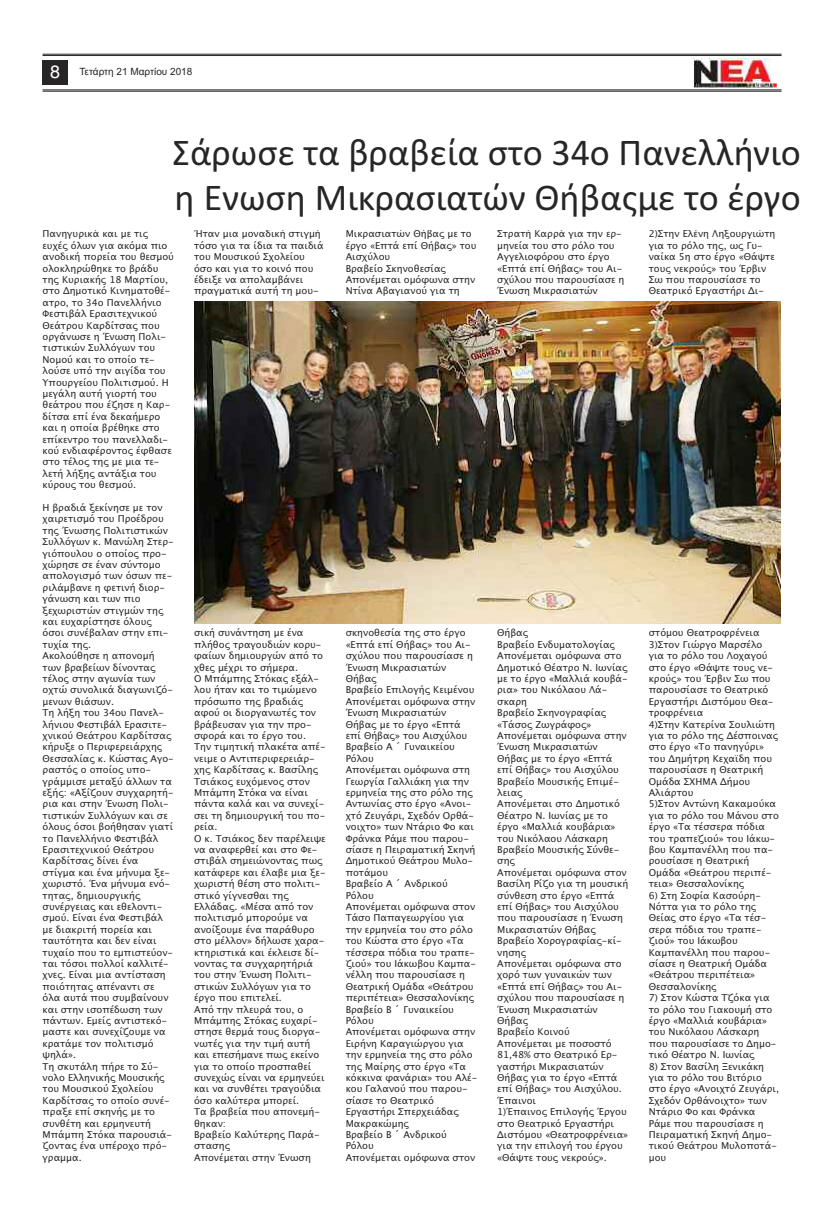
<style>
.page{position:relative;width:823px;height:1219px;background:#fff}
.page>*{position:absolute;margin:0;border:0;box-sizing:border-box;transform-origin:0 0}
.t1{font:38px/45.6px "Calibri";color:#272526}
.t2{font:10px "Arial";color:#272526}
.t3{font:9.5px/11.4px "Lucida Grande";color:#272526}
.s1{font-family:"Helvetica";font-size:18px;color:#fff}
</style>
<div class="page">
<hr style="left:43px;top:90px;width:738px;height:1px;background:#272526">
<hr style="left:43px;top:91px;width:738px;height:1px;background:#272526">
<hr style="left:43px;top:54px;width:738px;height:1px;background:#272526">
<hr style="left:43px;top:55px;width:738px;height:1px;background:#272526">
<div style="left:43px;top:60px;width:25px;height:25px;background:#272526"></div>
<img style="left:693px;top:58px;width:84px;height:29px">
<img style="left:194px;top:301px;width:586px;height:323px">
<p class="t2" style="left:50px;top:66px;width:143px"><span class="s1">8</span> Τετάρτη 21 Μαρτίου 2018</p>
<h1 class="t1" style="left:172px;top:129px;width:629px">Σάρωσε τα βραβεία στο 34ο Πανελλήνιο η Ενωση Μικρασιατών Θήβαςμε το έργο</h1>
<p class="t3" style="left:43px;top:228px;width:133px">Πανηγυρικά και με τις ευχές όλων για ακόμα πιο ανοδική πορεία του θεσμού ολοκληρώθηκε το βράδυ της Κυριακής 18 Μαρτίου, στο Δημοτικό Κινηματοθέ&shy;ατρο, το 34ο Πανελλήνιο<br>Φεστιβάλ Ερασιτεχνικού<br>Θεάτρου Καρδίτσας που οργάνωσε η Ένωση Πολι&shy;τιστικών Συλλόγων του<br>Νομού και το οποίο τε&shy;λούσε υπό την αιγίδα του<br>Υπουργείου Πολιτισμού. Η μεγάλη αυτή γιορτή του θεάτρου που έζησε η Καρ&shy;δίτσα επί ένα δεκαήμερο και η οποία βρέθηκε στο επίκεντρο του πανελλαδι&shy;κού ενδιαφέροντος έφθασε στο τέλος της με μια τε&shy;λετή λήξης αντάξια του κύρους του θεσμού.</p>
<p class="t3" style="left:42px;top:502px;width:133px">Η βραδιά ξεκίνησε με τον χαιρετισμό του Προέδρου της Ένωσης Πολιτιστικών<br>Συλλόγων κ. Μανώλη Στερ&shy;γιόπουλου ο οποίος προ&shy;χώρησε σε έναν σύντομο απολογισμό των όσων πε&shy;ριλάμβανε η φετινή διορ&shy;γάνωση και των πιο ξεχωριστών στιγμών της και ευχαρίστησε όλους όσοι συνέβαλαν στην επι&shy;τυχία της.<br>Ακολούθησε η απονομή των βραβείων δίνοντας τέλος στην αγωνία των οχτώ συνολικά διαγωνιζό&shy;μενων θιάσων.<br>Τη λήξη του 34ου Πανελ&shy;λήνιου Φεστιβάλ Ερασιτε&shy;χνικού Θεάτρου Καρδίτσας κήρυξε ο Περιφερειάρχης<br>Θεσσαλίας κ. Κώστας Αγο&shy;ραστός ο οποίος υπο&shy;γράμμισε μεταξύ άλλων τα εξής: «Αξίζουν συγχαρητή&shy;ρια και στην Ένωση Πολι&shy;τιστικών Συλλόγων και σε όλους όσοι βοήθησαν γιατί το Πανελλήνιο Φεστιβάλ<br>Ερασιτεχνικού Θεάτρου<br>Καρδίτσας δίνει ένα στίγμα και ένα μήνυμα ξε&shy;χωριστό. Ένα μήνυμα ενό&shy;τητας, δημιουργικής συνέργειας και εθελοντι&shy;σμού. Είναι ένα Φεστιβάλ με διακριτή πορεία και ταυτότητα και δεν είναι τυχαίο που το εμπιστεύον&shy;ται τόσοι πολλοί καλλιτέ&shy;χνες. Είναι μια αντίσταση ποιότητας απέναντι σε όλα αυτά που συμβαίνουν και στην ισοπέδωση των πάντων. Εμείς αντιστεκό&shy;μαστε και συνεχίζουμε να κρατάμε τον πολιτισμό ψηλά».<br>Τη σκυτάλη πήρε το Σύ&shy;νολο Ελληνικής Μουσικής του Μουσικού Σχολείου<br>Καρδίτσας το οποίο συνέ&shy;πραξε επί σκηνής με το συνθέτη και ερμηνευτή<br>Μπάμπη Στόκα παρουσιά&shy;ζοντας ένα υπέροχο πρό&shy;γραμμα.</p>
<p class="t3" style="left:194px;top:228px;width:131px">Ήταν μια μοναδική στιγμή τόσο για τα ίδια τα παιδιά του Μουσικού Σχολείου όσο και για το κοινό που έδειξε να απολαμβάνει πραγματικά αυτή τη μου-</p>
<p class="t3" style="left:345px;top:228px;width:132px">Μικρασιατών Θήβας με το έργο «Επτά επί Θήβας» του<br>Αισχύλου<br>Βραβείο Σκηνοθεσίας<br>Απονέμεται ομόφωνα στην<br>Ντίνα Αβαγιανού για τη</p>
<p class="t3" style="left:497px;top:228px;width:129px">Στρατή Καρρά για την ερ&shy;μηνεία του στο ρόλο του<br>Αγγελιοφόρου στο έργο «Επτά επί Θήβας» του Αι&shy;σχύλου που παρουσίασε η<br>Ένωση Μικρασιατών</p>
<p class="t3" style="left:194px;top:627px;width:133px">σική συνάντηση με ένα πλήθος τραγουδιών κορυ&shy;φαίων δημιουργών από το χθες μέχρι το σήμερα.<br>Ο Μπάμπης Στόκας εξάλ&shy;λου ήταν και το τιμώμενο πρόσωπο της βραδιάς αφού οι διοργανωτές τον βράβευσαν για την προ&shy;σφορά και το έργο του.<br>Την τιμητική πλακέτα απέ&shy;νειμε ο Αντιπεριφερειάρ&shy;χης Καρδίτσας κ. Βασίλης<br>Τσιάκος ευχόμενος στον<br>Μπάμπη Στόκα να είναι πάντα καλά και να συνεχί&shy;σει τη δημιουργική του πο&shy;ρεία.<br>Ο κ. Τσιάκος δεν παρέλειψε να αναφερθεί και στο Φε&shy;στιβάλ σημειώνοντας πως κατάφερε και έλαβε μια ξε&shy;χωριστή θέση στο πολιτι&shy;στικό γίγνεσθαι της<br>Ελλάδας. «Μέσα από τον πολιτισμό μπορούμε να ανοίξουμε ένα παράθυρο στο μέλλον» δήλωσε χαρα&shy;κτηριστικά και έκλεισε δί&shy;νοντας τα συγχαρητήριά του στην Ένωση Πολιτι&shy;στικών Συλλόγων για το έργο που επιτελεί.<br>Από την πλευρά του, ο<br>Μπάμπης Στόκας ευχαρί&shy;στησε θερμά τους διοργα&shy;νωτές για την τιμή αυτή και επεσήμανε πως εκείνο για το οποίο προσπαθεί συνεχώς είναι να ερμηνεύει και να συνθέτει τραγούδια όσο καλύτερα μπορεί.<br>Τα βραβεία που απονεμή&shy;θηκαν:<br>Βραβείο Καλύτερης Παρά&shy;στασης<br>Απονέμεται στην Ένωση</p>
<p class="t3" style="left:345px;top:627px;width:133px">σκηνοθεσία της στο έργο «Επτά επί Θήβας» του Αι&shy;σχύλου που παρουσίασε η<br>Ένωση Μικρασιατών<br>Θήβας<br>Βραβείο Επιλογής Κειμένου<br>Απονέμεται ομόφωνα στην<br>Ένωση Μικρασιατών<br>Θήβας με το έργο «Επτά επί Θήβας» του Αισχύλου<br>Βραβείο Α ΄ Γυναικείου<br>Ρόλου<br>Απονέμεται ομόφωνα στη<br>Γεωργία Γαλλιάκη για την ερμηνεία της στο ρόλο της<br>Αντωνίας στο έργο «Ανοι&shy;χτό Ζευγάρι, Σχεδόν Ορθά&shy;νοιχτο» των Ντάριο Φο και<br>Φράνκα Ράμε που παρου&shy;σίασε η Πειραματική Σκηνή<br>Δημοτικού Θεάτρου Μυλο&shy;ποτάμου<br>Βραβείο Α ΄ Ανδρικού<br>Ρόλου<br>Απονέμεται ομόφωνα στον<br>Τάσο Παπαγεωργίου για την ερμηνεία του στο ρόλο του Κώστα στο έργο «Τα τέσσερα πόδια του τραπε&shy;ζιού» του Ιάκωβου Καμπα&shy;νέλλη που παρουσίασε η<br>Θεατρική Ομάδα «Θεάτρου περιπέτεια» Θεσσαλονίκης<br>Βραβείο Β ΄ Γυναικείου<br>Ρόλου<br>Απονέμεται ομόφωνα στην<br>Ειρήνη Καραγιώργου για την ερμηνεία της στο ρόλο της Μαίρης στο έργο «Τα κόκκινα φανάρια» του Αλέ&shy;κου Γαλανού που παρου&shy;σίασε το Θεατρικό<br>Εργαστήρι Σπερχειάδας<br>Μακρακώμης<br>Βραβείο Β ΄ Ανδρικού<br>Ρόλου<br>Απονέμεται ομόφωνα στον</p>
<p class="t3" style="left:497px;top:627px;width:133px">Θήβας<br>Βραβείο Ενδυματολογίας<br>Απονέμεται ομόφωνα στο<br>Δημοτικό Θέατρο Ν. Ιωνίας με το έργο «Μαλλιά κουβά&shy;ρια» του Νικόλαου Λά&shy;σκαρη<br>Βραβείο Σκηνογραφίας «Τάσος Ζωγράφος»<br>Απονέμεται ομόφωνα στην<br>Ένωση Μικρασιατών<br>Θήβας με το έργο «Επτά επί Θήβας» του Αισχύλου<br>Βραβείο Μουσικής Επιμέ&shy;λειας<br>Απονέμεται στο Δημοτικό<br>Θέατρο Ν. Ιωνίας με το έργο «Μαλλιά κουβάρια» του Νικόλαου Λάσκαρη<br>Βραβείο Μουσικής Σύνθε&shy;σης<br>Απονέμεται ομόφωνα στον<br>Βασίλη Ρίζο για τη μουσική σύνθεση στο έργο «Επτά επί Θήβας» του Αισχύλου που παρουσίασε η Ένωση<br>Μικρασιατών Θήβας<br>Βραβείο Χορογραφίας-κί&shy;νησης<br>Απονέμεται ομόφωνα στο χορό των γυναικών των «Επτά επί Θήβας» του Αι&shy;σχύλου που παρουσίασε η<br>Ένωση Μικρασιατών<br>Θήβας<br>Βραβείο Κοινού<br>Απονέμεται με ποσοστό<br>81,48% στο Θεατρικό Ερ&shy;γαστήρι Μικρασιατών<br>Θήβας για το έργο «Επτά επί Θήβας» του Αισχύλου.<br>Έπαινοι<br>1)Έπαινος Επιλογής Έργου στο Θεατρικό Εργαστήρι<br>Διστόμου «Θεατροφρένεια» για την επιλογή του έργου «Θάψτε τους νεκρούς».</p>
<p class="t3" style="left:648px;top:228px;width:128px">2)Στην Ελένη Ληξουργιώτη για το ρόλο της, ως Γυ&shy;ναίκα 5η στο έργο «Θάψτε τους νεκρούς» του Έρβιν<br>Σω που παρουσίασε το<br>Θεατρικό Εργαστήρι Δι-</p>
<p class="t3" style="left:648px;top:627px;width:132px">στόμου Θεατροφρένεια<br>3)Στον Γιώργο Μαρσέλο για το ρόλο του Λοχαγού στο έργο «Θάψτε τους νε&shy;κρούς» του Έρβιν Σω που παρουσίασε το Θεατρικό<br>Εργαστήρι Διστόμου Θεα&shy;τροφρένεια<br>4)Στην Κατερίνα Σουλιώτη για το ρόλο της Δέσποινας στο έργο «Το πανηγύρι» του Δημήτρη Κεχαϊδη που παρουσίασε η Θεατρική<br>Ομάδα ΣΧΗΜΑ Δήμου<br>Αλιάρτου<br>5)Στον Αντώνη Κακαμούκα για το ρόλο του Μάνου στο έργο «Τα τέσσερα πόδια του τραπεζιού» του Ιάκω&shy;βου Καμπανέλλη που πα&shy;ρουσίασε η Θεατρική<br>Ομάδα «Θεάτρου περιπέ&shy;τεια» Θεσσαλονίκης</p>
<p class="t3" style="left:648px;top:890px;width:123px">6) Στη Σοφία Κασούρη-<br>Νόττα για το ρόλο της<br>Θείας στο έργο «Τα τέσ&shy;σερα πόδια του τραπε&shy;ζιού» του Ιάκωβου<br>Καμπανέλλη που παρου&shy;σίασε η Θεατρική Ομάδα «Θεάτρου περιπέτεια»<br>Θεσσαλονίκης</p>
<p class="t3" style="left:648px;top:992px;width:129px">7) Στον Κώστα Τζόκα για το ρόλο του Γιακουμή στο έργο «Μαλλιά κουβάρια» του Νικόλαου Λάσκαρη που παρουσίασε το Δημο&shy;τικό Θέατρο Ν. Ιωνίας</p>
<p class="t3" style="left:648px;top:1061px;width:132px">8) Στον Βασίλη Ξενικάκη για το ρόλο του Βιτόριο στο έργο «Ανοιχτό Ζευγάρι,<br>Σχεδόν Ορθάνοιχτο» των<br>Ντάριο Φο και Φράνκα<br>Ράμε που παρουσίασε η<br>Πειραματική Σκηνή Δημο&shy;τικού Θεάτρου Μυλοποτά&shy;μου</p>
</div>
